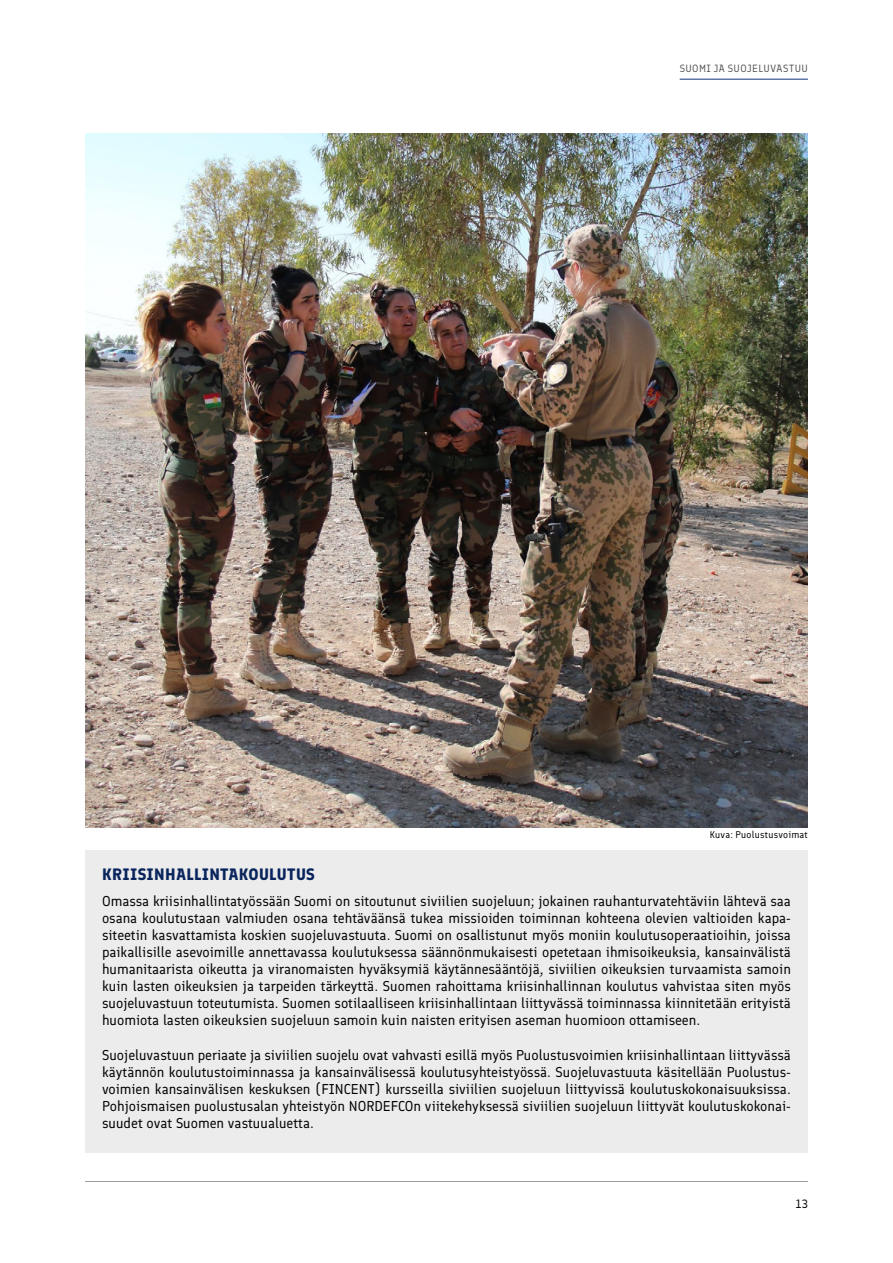
<style>
.page{position:relative;width:893px;height:1263px;background:#fff}
.page>*{position:absolute;margin:0;border:0;box-sizing:border-box;transform-origin:0 0}
.Otsikko{font:700 16.5px "Finlandica";letter-spacing:.02em;color:#09255c}
.Teksti{font:14.25px/17.1px "Finlandica";color:#000;text-align:justify}
.t1{font:12px "Finlandica";color:#000}
.t2{font:10.5px "Finlandica";letter-spacing:.04em;color:#565656}
.Kuvalähde_6_5pt{font:9.75px "Finlandica";letter-spacing:.02em;color:#000}
</style>
<div class="page">
<hr style="left:680px;top:79px;width:128px;height:1px;background:#0e347a">
<hr style="left:85px;top:1181px;width:723px;height:1px;background:#9c9d9d">
<div style="left:85px;top:851px;width:723px;height:50px;background:#ececed"></div>
<div style="left:85px;top:878px;width:723px;height:172px;background:#ececed"></div>
<div style="left:85px;top:1032px;width:723px;height:121px;background:#ececed"></div>
<img style="left:86px;top:134px;width:721px;height:693px">
<p class="t2" style="left:680px;top:61px;width:130px">SUOMI JA SUOJELUVASTUU</p>
<p class="Kuvalähde_6_5pt" style="left:710px;top:828px;width:100px">Kuva: Puolustusvoimat</p>
<p class="Otsikko" style="left:102px;top:864px;width:214px">KRIISINHALLINTAKOULUTUS</p>
<p class="Teksti" style="left:102px;top:892px;width:690px">Omassa kriisinhallintatyössään Suomi on sitoutunut siviilien suojeluun; jokainen rauhanturvatehtäviin lähtevä saa osana koulutustaan valmiuden osana tehtäväänsä tukea missioiden toiminnan kohteena olevien valtioiden kapa&shy;siteetin kasvattamista koskien suojeluvastuuta. Suomi on osallistunut myös moniin koulutusoperaatioihin, joissa paikallisille asevoimille annettavassa koulutuksessa säännönmukaisesti opetetaan ihmisoikeuksia, kansainvälistä humanitaarista oikeutta ja viranomaisten hyväksymiä käytännesääntöjä, siviilien oikeuksien turvaamista samoin kuin lasten oikeuksien ja tarpeiden tärkeyttä. Suomen rahoittama kriisinhallinnan koulutus vahvistaa siten myös suojeluvastuun toteutumista. Suomen sotilaalliseen kriisinhallintaan liittyvässä toiminnassa kiinnitetään erityistä huomiota lasten oikeuksien suojeluun samoin kuin naisten erityisen aseman huomioon ottamiseen.</p>
<p class="Teksti" style="left:102px;top:1046px;width:690px">Suojeluvastuun periaate ja siviilien suojelu ovat vahvasti esillä myös Puolustusvoimien kriisinhallintaan liittyvässä käytännön koulutustoiminnassa ja kansainvälisessä koulutusyhteistyössä. Suojeluvastuuta käsitellään Puolustus&shy;voimien kansainvälisen keskuksen (FINCENT) kursseilla siviilien suojeluun liittyvissä koulutuskokonaisuuksissa.<br>Pohjoismaisen puolustusalan yhteistyön NORDEFCOn viitekehyksessä siviilien suojeluun liittyvät koulutuskokonai&shy;suudet ovat Suomen vastuualuetta.</p>
<p class="t1" style="left:796px;top:1196px;width:14px">13</p>
</div>
